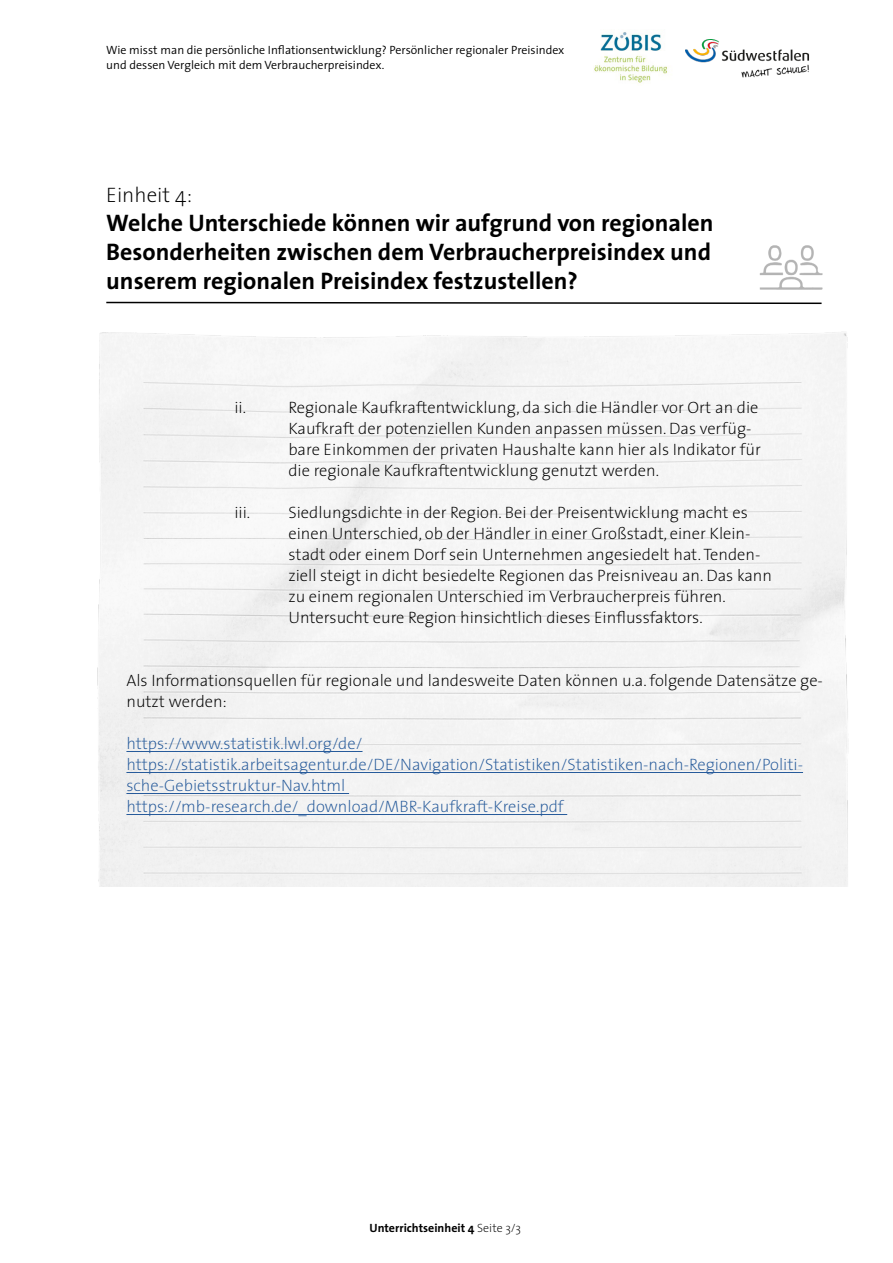
<style>
.page{position:relative;width:893px;height:1263px;background:#fff}
.page>*{position:absolute;margin:0;border:0;box-sizing:border-box;transform-origin:0 0}
.t1{font:700 24px/28.8px "The Sans";color:#000;text-align:justify}
.t2{font:200 21px "The Sans";color:#000}
.t3{font:200 16.5px/21px "The Sans";color:#000}
.t4{font:200 16.5px/21px "The Sans";color:#275b9b}
.t5{font:300 12px/14.4px "The Sans";color:#000}
.t6{font:700 12px "The Sans";color:#000}
.s1{font-weight:200}
</style>
<div class="page">
<img style="left:759px;top:245px;width:64px;height:45px">
<img style="left:685px;top:39px;width:124px;height:39px">
<img style="left:594px;top:32px;width:73px;height:51px">
<img style="left:97px;top:301px;width:751px;height:586px">
<hr style="left:126px;top:751px;width:236px;height:1px;background:#275b9b">
<hr style="left:126px;top:772px;width:677px;height:1px;background:#275b9b">
<hr style="left:126px;top:793px;width:223px;height:1px;background:#275b9b">
<hr style="left:126px;top:814px;width:441px;height:1px;background:#275b9b">
<p class="t5" style="left:106px;top:43px;width:460px">Wie misst man die persönliche Inflationsentwicklung? Persönlicher regionaler Preisindex und dessen Vergleich mit dem Verbraucherpreisindex.</p>
<p class="t2" style="left:106px;top:178px;width:87px">Einheit 4:</p>
<h1 class="t1" style="left:106px;top:208px;width:609px">Welche Unterschiede können wir aufgrund von regionalen Besonderheiten zwischen dem Verbraucherpreisindex und unserem regionalen Preisindex festzustellen?</h1>
<p class="t3" style="left:234px;top:396px;width:13px">ii.</p>
<p class="t3" style="left:288px;top:396px;width:474px">Regionale Kaufkraftentwicklung, da sich die Händler vor Ort an die Kaufkraft der potenziellen Kunden anpassen müssen. Das verfüg&shy;bare Einkommen der privaten Haushalte kann hier als Indikator für die regionale Kaufkraftentwicklung genutzt werden.</p>
<p class="t3" style="left:234px;top:501px;width:17px">iii.</p>
<p class="t3" style="left:288px;top:501px;width:485px">Siedlungsdichte in der Region. Bei der Preisentwicklung macht es einen Unterschied, ob der Händler in einer Großstadt, einer Klein&shy;stadt oder einem Dorf sein Unternehmen angesiedelt hat. Tenden&shy;ziell steigt in dicht besiedelte Regionen das Preisniveau an. Das kann zu einem regionalen Unterschied im Verbraucherpreis führen.<br>Untersucht eure Region hinsichtlich dieses Einflussfaktors.</p>
<p class="t3" style="left:126px;top:669px;width:698px">Als Informationsquellen für regionale und landesweite Daten können u.a. folgende Datensätze ge&shy;nutzt werden:</p>
<p class="t4" style="left:126px;top:732px;width:678px">https://www.statistik.lwl.org/de/ https://statistik.arbeitsagentur.de/DE/Navigation/Statistiken/Statistiken-nach-Regionen/Politi&shy;sche-Gebietsstruktur-Nav.html<br>https://mb-research.de/_download/MBR-Kaufkraft-Kreise.pdf</p>
<p class="t6" style="left:369px;top:1218px;width:153px">Unterrichtseinheit 4 <span class="s1">Seite 3/3</span></p>
</div>
